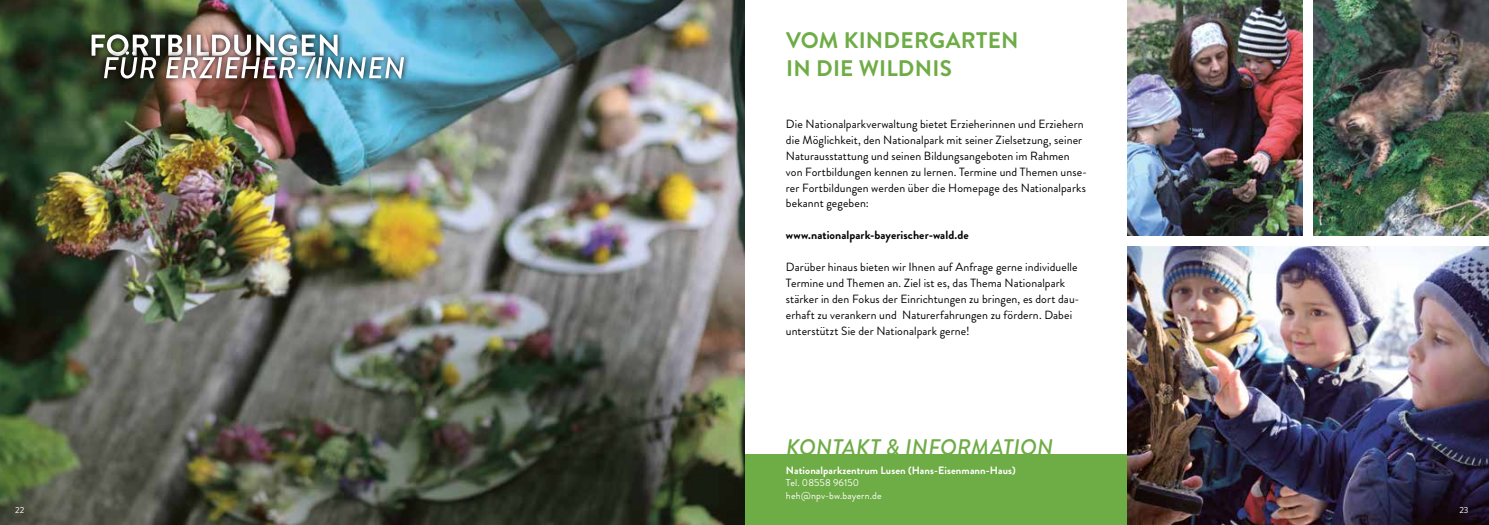
<style>
.page{position:relative;width:1489px;height:525px;background:#fff}
.page>*{position:absolute;margin:0;border:0;box-sizing:border-box;transform-origin:0 0}
.h1_grün{font:700 22.5px "Brandon Grotesque";letter-spacing:.01em;color:#6eac45}
.t1{font:italic 500 22.5px "Brandon Grotesque";letter-spacing:.01em;color:#6eac45}
.P_schwarz{font:11.88px/15.9px "Brandon Grotesque";letter-spacing:.005em;color:#000}
.P_schwarz_fett{font:700 11.88px "Brandon Grotesque";letter-spacing:.005em;color:#000}
.P_weiß{font:700 10.62px "Brandon Grotesque";letter-spacing:.01em;color:#fff}
.P_weiß_dünn{font:10px "Brandon Grotesque";letter-spacing:.01em;color:#fff}
.t2{font:8.75px "Brandon Grotesque";color:#fff}
</style>
<div class="page">
<div style="left:744px;top:454px;width:744px;height:70px;background:#6eac45"></div>
<img style="left:0;top:0;width:744px;height:524px">
<svg style="left:85px;top:29px;width:258px;height:33px"></svg>
<svg style="left:98px;top:46px;width:311px;height:38px;background:#5f7077"></svg>
<img style="left:92px;top:34px;width:312px;height:44px">
<img style="left:1313px;top:0;width:175px;height:236px">
<img style="left:1127px;top:0;width:175px;height:236px">
<img style="left:1127px;top:246px;width:361px;height:278px">
<p class="t2" style="left:15px;top:503px;width:11px">22</p>
<h1 class="h1_grün" style="left:786px;top:24px;width:234px">VOM KINDERGARTEN</h1>
<h1 class="h1_grün" style="left:786px;top:53px;width:167px">IN DIE WILDNIS</h1>
<p class="P_schwarz" style="left:786px;top:116px;width:302px">Die Nationalparkverwaltung bietet Erzieherinnen und Erziehern die Möglichkeit, den Nationalpark mit seiner Zielsetzung, seiner Naturausstattung und seinen Bildungsangeboten im Rahmen von Fortbildungen kennen zu lernen. Termine und Themen unse&shy;rer Fortbildungen werden über die Homepage des Nationalparks bekannt gegeben:</p>
<p class="P_schwarz_fett" style="left:786px;top:227px;width:184px">www.nationalpark-bayerischer-wald.de</p>
<p class="P_schwarz" style="left:786px;top:259px;width:295px">Darüber hinaus bieten wir Ihnen auf Anfrage gerne individuelle Termine und Themen an. Ziel ist es, das Thema Nationalpark stärker in den Fokus der Einrichtungen zu bringen, es dort dau&shy;erhaft zu verankern und Naturerfahrungen zu fördern. Dabei unterstützt Sie der Nationalpark gerne!</p>
<h1 class="t1" style="left:786px;top:431px;width:269px">KONTAKT &amp; INFORMATION</h1>
<p class="P_weiß" style="left:786px;top:462px;width:231px">Nationalparkzentrum Lusen (Hans-Eisenmann-Haus)</p>
<p class="P_weiß_dünn" style="left:786px;top:475px;width:75px">Tel. 08558 96150</p>
<p class="P_weiß_dünn" style="left:786px;top:488px;width:97px">heh@npv-bw.bayern.de</p>
<p class="t2" style="left:1459px;top:504px;width:12px">2323</p>
</div>
